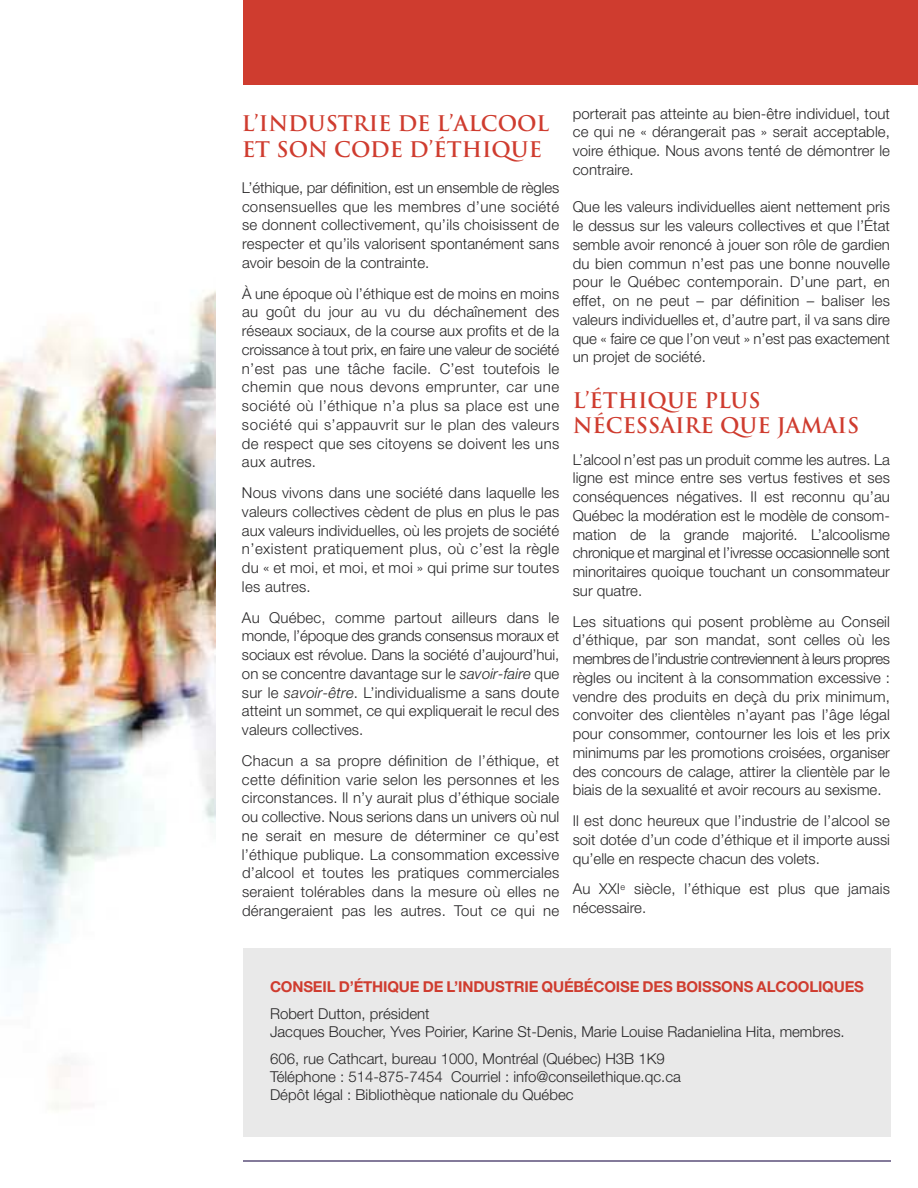
<style>
.page{position:relative;width:918px;height:1188px;background:#fff}
.page>*{position:absolute;margin:0;border:0;box-sizing:border-box;transform-origin:0 0}
.t1{font:700 21px/25.2px "Trajan";color:#cf3c2f}
.t2{font:300 15px/18.8px "Helvetica Neue LT Std";color:#272627;text-align:justify}
.t3{font:700 15px "Helvetica Neue LT Std";letter-spacing:-.01em;color:#cf3c2f}
.s1{font-style:italic}
</style>
<div class="page">
<hr style="left:243px;top:1160px;width:648px;height:2px;background:#5b4f7a">
<div style="left:243px;top:948px;width:648px;height:189px;background:#e9e9e9"></div>
<div style="left:243px;top:0;width:675px;height:85px;background:#cf3c2f"></div>
<img style="left:0;top:290px;width:216px;height:820px">
<h1 class="t1" style="left:242px;top:111px;width:309px">L’INDUSTRIE DE L’ALCOOL<br>ET SON CODE D’ÉTHIQUE</h1>
<p class="t2" style="left:242px;top:180px;width:319px">L’éthique, par définition, est un ensemble de règles consensuelles que les membres d’une société se donnent collectivement, qu’ils choisissent de respecter et qu’ils valorisent spontanément sans avoir besoin de la contrainte.</p>
<p class="t2" style="left:242px;top:285px;width:319px">À une époque où l’éthique est de moins en moins au goût du jour au vu du déchaînement des réseaux sociaux, de la course aux profits et de la croissance à tout prix, en faire une valeur de société n’est pas une tâche facile. C’est toutefois le chemin que nous devons emprunter, car une société où l’éthique n’a plus sa place est une société qui s’appauvrit sur le plan des valeurs de respect que ses citoyens se doivent les uns aux autres.</p>
<p class="t2" style="left:242px;top:485px;width:319px">Nous vivons dans une société dans laquelle les valeurs collectives cèdent de plus en plus le pas aux valeurs individuelles, où les projets de société n’existent pratiquement plus, où c’est la règle du « et moi, et moi, et moi » qui prime sur toutes les autres.</p>
<p class="t2" style="left:242px;top:609px;width:319px">Au Québec, comme partout ailleurs dans le monde, l’époque des grands consensus moraux et sociaux est révolue. Dans la société d’aujourd’hui, on se concentre davantage sur le <span class="s1">savoir-faire</span> que sur le <span class="s1">savoir-être</span>. L’individualisme a sans doute atteint un sommet, ce qui expliquerait le recul des valeurs collectives.</p>
<p class="t2" style="left:242px;top:753px;width:319px">Chacun a sa propre définition de l’éthique, et cette définition varie selon les personnes et les circonstances. Il n’y aurait plus d’éthique sociale ou collective. Nous serions dans un univers où nul ne serait en mesure de déterminer ce qu’est l’éthique publique. La consommation excessive d’alcool et toutes les pratiques commerciales seraient tolérables dans la mesure où elles ne dérangeraient pas les autres. Tout ce qui ne</p>
<p class="t2" style="left:573px;top:105px;width:319px">porterait pas atteinte au bien-être individuel, tout ce qui ne « dérangerait pas » serait acceptable, voire éthique. Nous avons tenté de démontrer le contraire.</p>
<p class="t2" style="left:573px;top:199px;width:319px">Que les valeurs individuelles aient nettement pris le dessus sur les valeurs collectives et que l’État semble avoir renoncé à jouer son rôle de gardien du bien commun n’est pas une bonne nouvelle pour le Québec contemporain. D’une part, en effet, on ne peut – par définition – baliser les valeurs individuelles et, d’autre part, il va sans dire que « faire ce que l’on veut » n’est pas exactement un projet de société.</p>
<h1 class="t1" style="left:573px;top:388px;width:288px">L’ÉTHIQUE PLUS<br>NÉCESSAIRE QUE JAMAIS</h1>
<p class="t2" style="left:573px;top:451px;width:319px">L’alcool n’est pas un produit comme les autres. La ligne est mince entre ses vertus festives et ses conséquences négatives. Il est reconnu qu’au Québec la modération est le modèle de consom&shy;mation de la grande majorité. L’alcoolisme chronique et marginal et l’ivresse occasionnelle sont minoritaires quoique touchant un consommateur sur quatre.</p>
<p class="t2" style="left:573px;top:613px;width:319px">Les situations qui posent problème au Conseil d’éthique, par son mandat, sont celles où les membres de l’industrie contreviennent à leurs propres règles ou incitent à la consommation excessive : vendre des produits en deçà du prix minimum, convoiter des clientèles n’ayant pas l’âge légal pour consommer, contourner les lois et les prix minimums par les promotions croisées, organiser des concours de calage, attirer la clientèle par le biais de la sexualité et avoir recours au sexisme.</p>
<p class="t2" style="left:573px;top:813px;width:319px">Il est donc heureux que l’industrie de l’alcool se soit dotée d’un code d’éthique et il importe aussi qu’elle en respecte chacun des volets.</p>
<p class="t2" style="left:573px;top:881px;width:319px">Au XXI<sup>e</sup> siècle, l’éthique est plus que jamais nécessaire.</p>
<p class="t3" style="left:270px;top:981px;width:595px">CONSEIL D’ÉTHIQUE DE L’INDUSTRIE QUÉBÉCOISE DES BOISSONS ALCOOLIQUES</p>
<p class="t2" style="left:270px;top:1006px;width:576px;line-height:18px">Robert Dutton, président<br>Jacques Boucher, Yves Poirier, Karine St-Denis, Marie Louise Radanielina Hita, membres.</p>
<p class="t2" style="left:270px;top:1051px;width:412px;line-height:18px;text-align:left">606, rue Cathcart, bureau 1000, Montréal (Québec) H3B 1K9<br>Téléphone : 514-875-7454 Courriel : info@conseilethique.qc.ca<br>Dépôt légal : Bibliothèque nationale du Québec</p>
</div>
